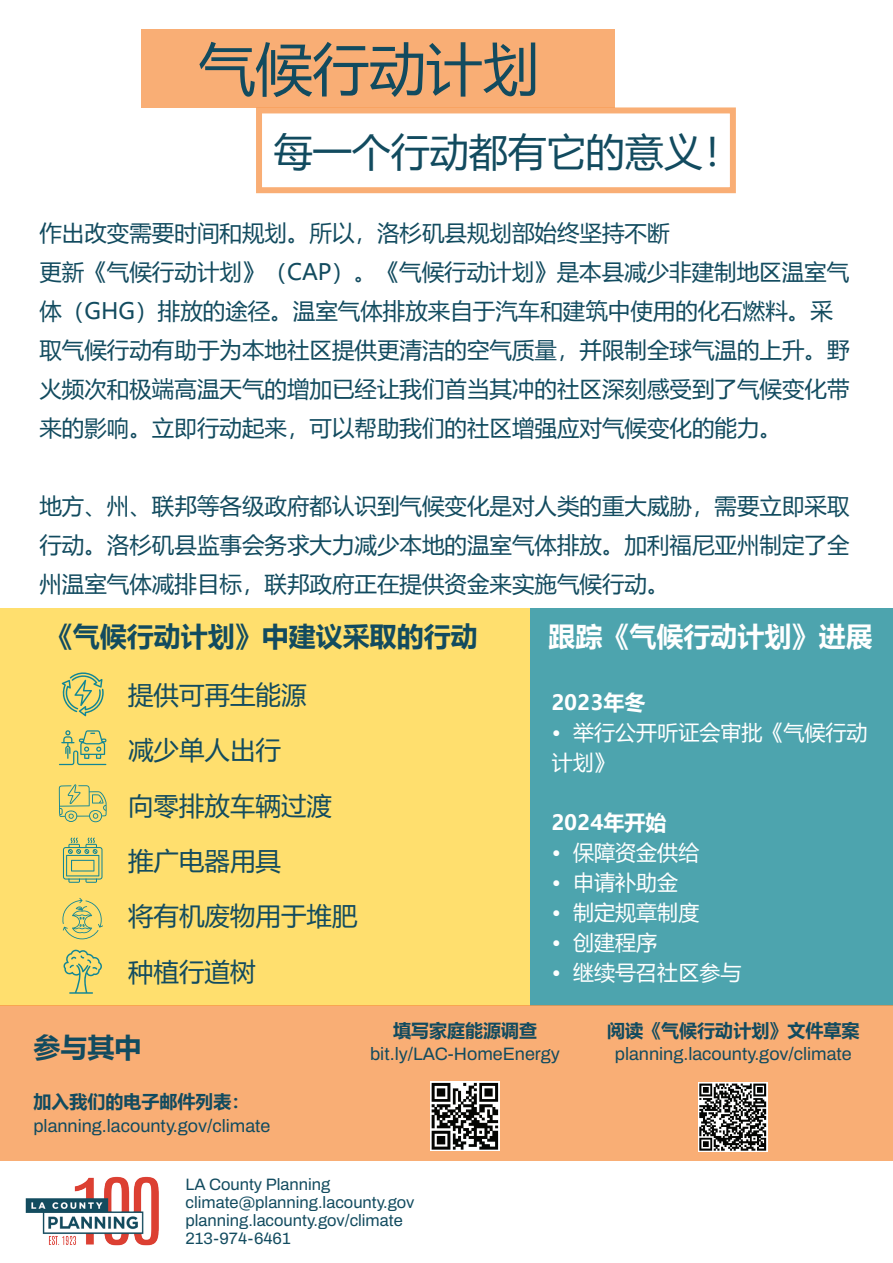
<style>
.page{position:relative;width:893px;height:1263px;background:#fff}
.page>*{position:absolute;margin:0;border:0;box-sizing:border-box;transform-origin:0 0}
.t1{font:56.85px "Microsoft Ya Hei";color:#124b5f}
.t2{font:39px "Microsoft Ya Hei";color:#124b5f}
.t3{font:700 27px "Microsoft Ya Hei";color:#124b5f}
.t4{font:700 27px "Microsoft Ya Hei";color:#fff}
.t5{font:25.5px/55.5px "Microsoft Ya Hei";color:#124b5f}
.t6{font:22.5px/39px "Microsoft Ya Hei";color:#124b5f}
.t7{font:21px/30px "Microsoft Ya Hei";color:#fff}
.t8{font:700 21px "Microsoft Ya Hei";color:#fff}
.t9{font:18px "Archivo";color:#124b5f}
.t10{font:700 18px "Microsoft Ya Hei";color:#124b5f}
.t11{font:16.5px/18px "Archivo";color:#124b5f}
</style>
<div class="page">
<div style="left:530px;top:608px;width:363px;height:398px;background:#4da4ae"></div>
<img style="left:25px;top:1176px;width:134px;height:70px">
<div style="left:141px;top:29px;width:474px;height:79px;background:#f9ae75"></div>
<div style="left:256px;top:107px;width:480px;height:86px;border:6px solid #f79447"></div>
<div style="left:0;top:608px;width:530px;height:398px;background:#ffdf6e"></div>
<div style="left:0;top:1006px;width:893px;height:155px;background:#f9ae75"></div>
<svg style="left:61px;top:672px;width:43px;height:44px"></svg>
<svg style="left:59px;top:730px;width:47px;height:35px"></svg>
<svg style="left:59px;top:784px;width:48px;height:38px"></svg>
<svg style="left:63px;top:837px;width:39px;height:46px"></svg>
<svg style="left:62px;top:898px;width:41px;height:42px"></svg>
<svg style="left:63px;top:949px;width:39px;height:45px"></svg>
<img style="left:699px;top:1083px;width:69px;height:68px">
<img style="left:430px;top:1081px;width:70px;height:69px">
<h1 class="t1" style="left:199px;top:30px;width:342px">气候行动计划</h1>
<h2 class="t2" style="left:274px;top:125px;width:469px">每一个行动都有它的意义！</h2>
<p class="t6" style="left:39px;top:213px;width:811px">作出改变需要时间和规划。所以，洛杉矶县规划部始终坚持不断<br>更新《气候行动计划》（CAP）。《气候行动计划》是本县减少非建制地区温室气体（GHG）排放的途径。温室气体排放来自于汽车和建筑中使用的化石燃料。采取气候行动有助于为本地社区提供更清洁的空气质量，并限制全球气温的上升。野火频次和极端高温天气的增加已经让我们首当其冲的社区深刻感受到了气候变化带来的影响。立即行动起来，可以帮助我们的社区增强应对气候变化的能力。</p>
<p class="t6" style="left:39px;top:485px;width:811px;text-align:justify">地方、州、联邦等各级政府都认识到气候变化是对人类的重大威胁，需要立即采取行动。洛杉矶县监事会务求大力减少本地的温室气体排放。加利福尼亚州制定了全州温室气体减排目标，联邦政府正在提供资金来实施气候行动。</p>
<p class="t3" style="left:46px;top:618px;width:433px">《气候行动计划》中建议采取的行动</p>
<p class="t4" style="left:549px;top:618px;width:325px">跟踪《气候行动计划》进展</p>
<p class="t5" style="left:128px;top:666px;width:231px">提供可再生能源<br>减少单人出行<br>向零排放车辆过渡推广电器用具<br>将有机废物用于堆肥种植行道树</p>
<p class="t8" style="left:552px;top:688px;width:95px">2023年冬</p>
<p class="t7" style="left:552px;top:717px;width:317px">• 举行公开听证会审批《气候行动计划》</p>
<p class="t8" style="left:552px;top:808px;width:116px">2024年开始</p>
<p class="t7" style="left:552px;top:837px;width:149px">• 保障资金供给</p>
<p class="t7" style="left:552px;top:867px;width:128px">• 申请补助金</p>
<p class="t7" style="left:552px;top:897px;width:149px">• 制定规章制度</p>
<p class="t7" style="left:552px;top:927px;width:107px">• 创建程序</p>
<p class="t7" style="left:552px;top:957px;width:191px">• 继续号召社区参与</p>
<p class="t3" style="left:33px;top:1029px;width:109px">参与其中</p>
<p class="t10" style="left:33px;top:1089px;width:217px">加入我们的电子邮件列表：</p>
<p class="t9" style="left:33px;top:1113px;width:238px">planning.lacounty.gov/climate</p>
<p class="t10" style="left:393px;top:1018px;width:145px">填写家庭能源调查</p>
<p class="t9" style="left:370px;top:1040px;width:191px">bit.ly/LAC-HomeEnergy</p>
<p class="t10" style="left:607px;top:1018px;width:253px">阅读《气候行动计划》文件草案</p>
<p class="t9" style="left:615px;top:1040px;width:238px">planning.lacounty.gov/climate</p>
<p class="t11" style="left:186px;top:1175px;width:230px">LA County Planning climate@planning.lacounty.gov planning.lacounty.gov/climate<br>213-974-6461</p>
</div>
